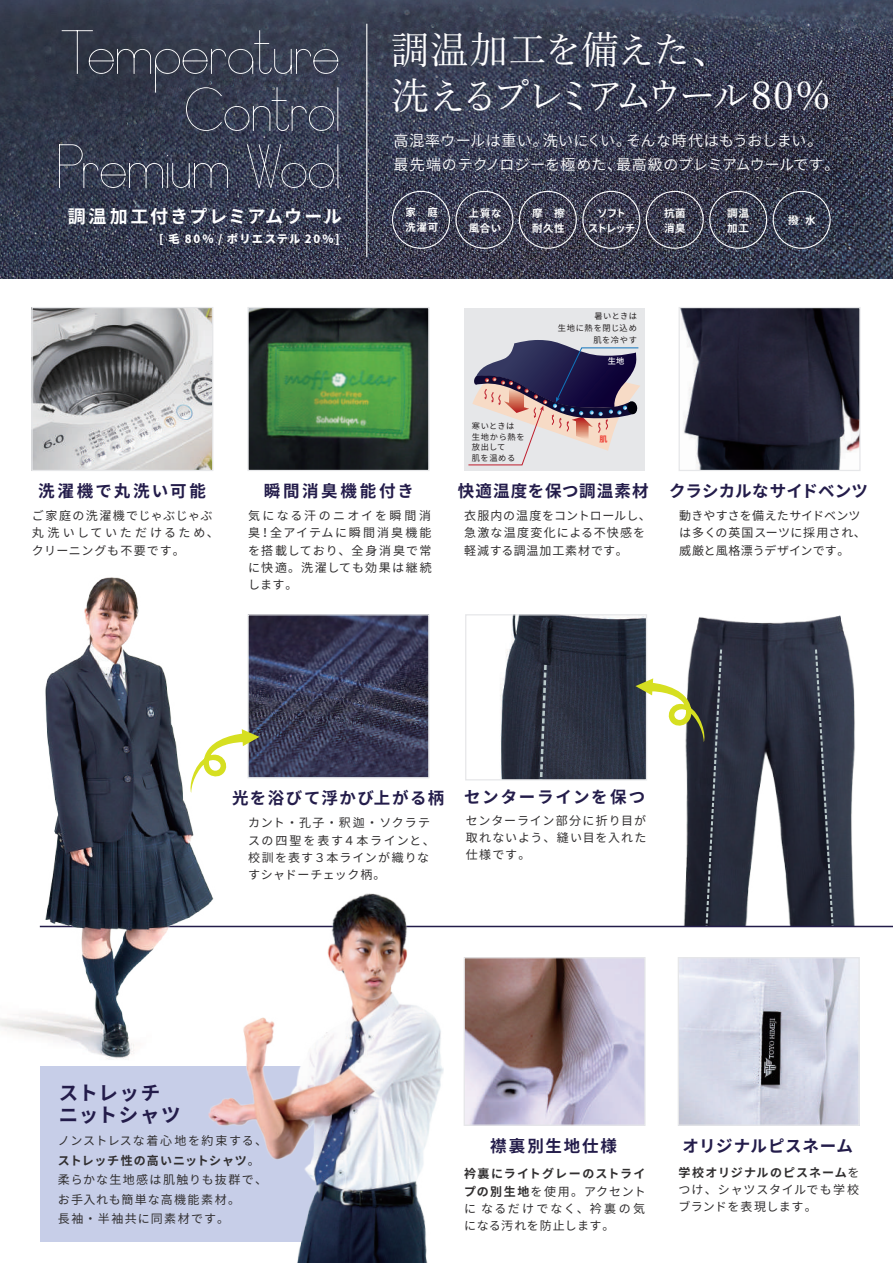
<style>
.page{position:relative;width:893px;height:1263px;background:#fff}
.page>*{position:absolute;margin:0;border:0;box-sizing:border-box;transform-origin:0 0}
.t1{font:62.25px/57px "Elegantlight";letter-spacing:-.01em;color:#fff;text-align:right}
.t2{font:38.25px/46.5px "Yu Mincho";letter-spacing:-.075em;color:#fff}
.t3{font:700 19.5px/22.5px "Noto Sans JP";letter-spacing:.06em;color:#231c4a}
.t4{font:700 18px "Noto Sans JP";letter-spacing:.095em;color:#fff}
.t5{font:700 16.5px "Noto Sans JP";letter-spacing:.115em;color:#231c4a}
.t6{font:700 16.5px "Noto Sans JP";letter-spacing:.085em;color:#231c4a}
.t7{font:700 16.5px "Noto Sans JP";letter-spacing:.005em;color:#231c4a}
.t8{font:700 16.5px "Noto Sans JP";letter-spacing:.065em;color:#231c4a}
.t9{font:700 16.5px "Noto Sans JP";letter-spacing:.035em;color:#231c4a}
.t10{font:700 16.5px "Noto Sans JP";letter-spacing:.155em;color:#231c4a}
.t11{font:700 16.5px "Noto Sans JP";letter-spacing:.17em;color:#231c4a}
.t12{font:600 15px/24px "Noto Sans JP";letter-spacing:.015em;color:#fff}
.t13{font:12px/17.2px "Noto Sans JP";letter-spacing:.08em;color:#312f30;text-align:justify}
.t14{font:12px/19.5px "Noto Sans JP";letter-spacing:.105em;color:#312f30}
.t15{font:12px/17.2px "Noto Sans JP";letter-spacing:.015em;color:#312f30}
.t16{font:12px/17.2px "Noto Sans JP";letter-spacing:.11em;color:#312f30}
.t17{font:900 11.25px "Noto Sans JP";letter-spacing:.115em;color:#fff}
.t18{font:700 10.5px/15px "Noto Sans JP";letter-spacing:.06em;color:#fff}
.t19{font:700 10.5px/15px "Noto Sans JP";letter-spacing:-.085em;color:#fff;text-align:center;scale:.96 1}
.t20{font:8.25px/10.5px "Noto Sans JP";letter-spacing:.065em;color:#231f20}
.t21{font:500 8.25px "Noto Sans JP";color:#fff}
.t22{font:700 8.1px "Noto Sans JP";color:#ee3e35}
.s1{font-weight:700}
</style>
<div class="page">
<img style="left:33px;top:309px;width:178px;height:160px">
<div style="left:31px;top:307px;width:182px;height:164px;border:1px solid #e6e7e9"></div>
<img style="left:249px;top:616px;width:178px;height:160px">
<div style="left:247px;top:614px;width:182px;height:164px;border:1px solid #e6e7e9"></div>
<img style="left:691px;top:615px;width:180px;height:311px">
<svg style="left:814px;top:647px;width:26px;height:279px;background:#333948"></svg>
<img style="left:500px;top:616px;width:145px;height:162px">
<svg style="left:537px;top:662px;width:11px;height:116px"></svg>
<div style="left:465px;top:614px;width:182px;height:166px;border:1px solid #e6e7e9"></div>
<img style="left:0;top:0;width:893px;height:278px">
<hr style="left:366px;top:24px;width:1px;height:233px;background:#fff">
<div style="left:392px;top:191px;width:58px;height:58px;border:1px solid #fff;border-radius:50%"></div>
<div style="left:455px;top:191px;width:58px;height:58px;border:1px solid #fff;border-radius:50%"></div>
<div style="left:519px;top:191px;width:58px;height:58px;border:1px solid #fff;border-radius:50%"></div>
<div style="left:582px;top:191px;width:58px;height:58px;border:1px solid #fff;border-radius:50%"></div>
<div style="left:646px;top:191px;width:58px;height:58px;border:1px solid #fff;border-radius:50%"></div>
<div style="left:709px;top:191px;width:58px;height:58px;border:1px solid #fff;border-radius:50%"></div>
<div style="left:773px;top:191px;width:58px;height:58px;border:1px solid #fff;border-radius:50%"></div>
<svg style="left:249px;top:309px;width:178px;height:160px;background:#355c35"></svg>
<div style="left:247px;top:307px;width:182px;height:164px;border:1px solid #e6e7e9"></div>
<div style="left:464px;top:308px;width:181px;height:162px;background:#e6e7e9"></div>
<svg style="left:468px;top:340px;width:172px;height:125px"></svg>
<img style="left:680px;top:309px;width:179px;height:160px">
<div style="left:678px;top:307px;width:183px;height:164px;border:1px solid #e6e7e9"></div>
<img style="left:466px;top:959px;width:178px;height:165px">
<div style="left:464px;top:957px;width:182px;height:169px;border:1px solid #e6e7e9"></div>
<img style="left:680px;top:959px;width:178px;height:165px">
<div style="left:678px;top:957px;width:182px;height:169px;border:1px solid #e6e7e9"></div>
<hr style="left:40px;top:926px;width:853px;height:1px;background:#231c4a">
<svg style="left:222px;top:729px;width:37px;height:49px"></svg>
<svg style="left:635px;top:647px;width:88px;height:279px"></svg>
<img style="left:0;top:577px;width:222px;height:483px">
<div style="left:40px;top:1066px;width:310px;height:176px;background:#c7cee8"></div>
<img style="left:199px;top:882px;width:255px;height:381px">
<h1 class="t1" style="left:59px;top:29px;width:284px">Temperature<br>Control<br>Premium Wool</h1>
<h3 class="t4" style="left:68px;top:207px;width:276px">調温加工付きプレミアムウール</h3>
<p class="t17" style="left:159px;top:233px;width:182px">[ 毛 80％ / ポリエステル 20％]</p>
<h2 class="t2" style="left:391px;top:23px;width:443px">調温加工を備えた、<br>洗えるプレミアムウール80％</h2>
<p class="t12" style="left:394px;top:129px;width:447px">高混率ウールは重い。洗いにくい。そんな時代はもうおしまい。最先端のテクノロジーを極めた、最高級のプレミアムウールです。</p>
<p class="t18" style="left:405px;top:205px;width:35px">家　庭洗濯可</p>
<p class="t18" style="left:469px;top:206px;width:34px">上質な風合い</p>
<p class="t18" style="left:532px;top:206px;width:34px">摩　擦耐久性</p>
<p class="t19" style="left:588px;top:206px;width:50px">ソフト<br>ストレッチ</p>
<p class="t18" style="left:664px;top:206px;width:23px">抗菌消臭</p>
<p class="t18" style="left:727px;top:206px;width:23px">調温加工</p>
<p class="t18" style="left:788px;top:213px;width:29px">撥 水</p>
<p class="t20" style="left:558px;top:310px;width:81px;line-height:12px;text-align:right">暑いときは<br>生地に熱を閉じ込め肌を冷やす</p>
<p class="t20" style="left:472px;top:421px;width:54px">寒いときは<br>生地から熱を放出して<br>肌を温める</p>
<p class="t21" style="left:608px;top:356px;width:18px">生地</p>
<p class="t22" style="left:599px;top:434px;width:10px">肌</p>
<h3 class="t10" style="left:38px;top:482px;width:169px">洗濯機で丸洗い可能</h3>
<p class="t16" style="left:32px;top:507px;width:188px">ご家庭の洗濯機でじゃぶじゃぶ丸洗いしていただけるため、クリーニングも不要です。</p>
<h3 class="t11" style="left:264px;top:482px;width:152px">瞬間消臭機能付き</h3>
<p class="t13" style="left:248px;top:507px;width:185px">気になる汗のニオイを瞬間消臭！全アイテムに瞬間消臭機能を搭載しており、全身消臭で常に快適。洗濯しても効果は継続します。</p>
<h3 class="t8" style="left:458px;top:482px;width:193px">快適温度を保つ調温素材</h3>
<p class="t13" style="left:464px;top:507px;width:188px;text-align:left">衣服内の温度をコントロールし、急激な温度変化による不快感を軽減する調温加工素材です。</p>
<h3 class="t7" style="left:669px;top:482px;width:200px">クラシカルなサイドベンツ</h3>
<p class="t15" style="left:679px;top:507px;width:188px">動きやすさを備えたサイドベンツは多くの英国スーツに採用され、威厳と風格漂うデザインです。</p>
<h3 class="t6" style="left:232px;top:789px;width:214px">光を浴びて浮かび上がる柄</h3>
<p class="t13" style="left:248px;top:814px;width:188px;text-align:left">カント・孔子・釈迦・ソクラテスの四聖を表す４本ラインと、校訓を表す３本ラインが織りなすシャドーチェック柄。</p>
<h3 class="t5" style="left:464px;top:788px;width:183px">センターラインを保つ</h3>
<p class="t13" style="left:466px;top:812px;width:182px">センターライン部分に折り目が取れないよう、縫い目を入れた仕様です。</p>
<h3 class="t3" style="left:59px;top:1082px;width:123px">ストレッチニットシャツ</h3>
<p class="t14" style="left:58px;top:1131px;width:211px">ノンストレスな着心地を約束する、<span class="s1">ストレッチ性の高いニットシャツ</span>。柔らかな生地感は肌触りも抜群で、お手入れも簡単な高機能素材。<br>長袖・半袖共に同素材です。</p>
<h3 class="t5" style="left:490px;top:1137px;width:128px">襟裏別生地仕様</h3>
<p class="t13" style="left:464px;top:1166px;width:183px"><span class="s1">衿裏にライトグレーのストライプの別生地</span>を使用。アクセントに なるだけでなく、衿裏の気になる汚れを防止します。</p>
<h3 class="t9" style="left:682px;top:1137px;width:172px">オリジナルピスネーム</h3>
<p class="t13" style="left:678px;top:1164px;width:183px"><span class="s1">学校オリジナルのピスネーム</span>をつけ、シャツスタイルでも学校ブランドを表現します。</p>
</div>
